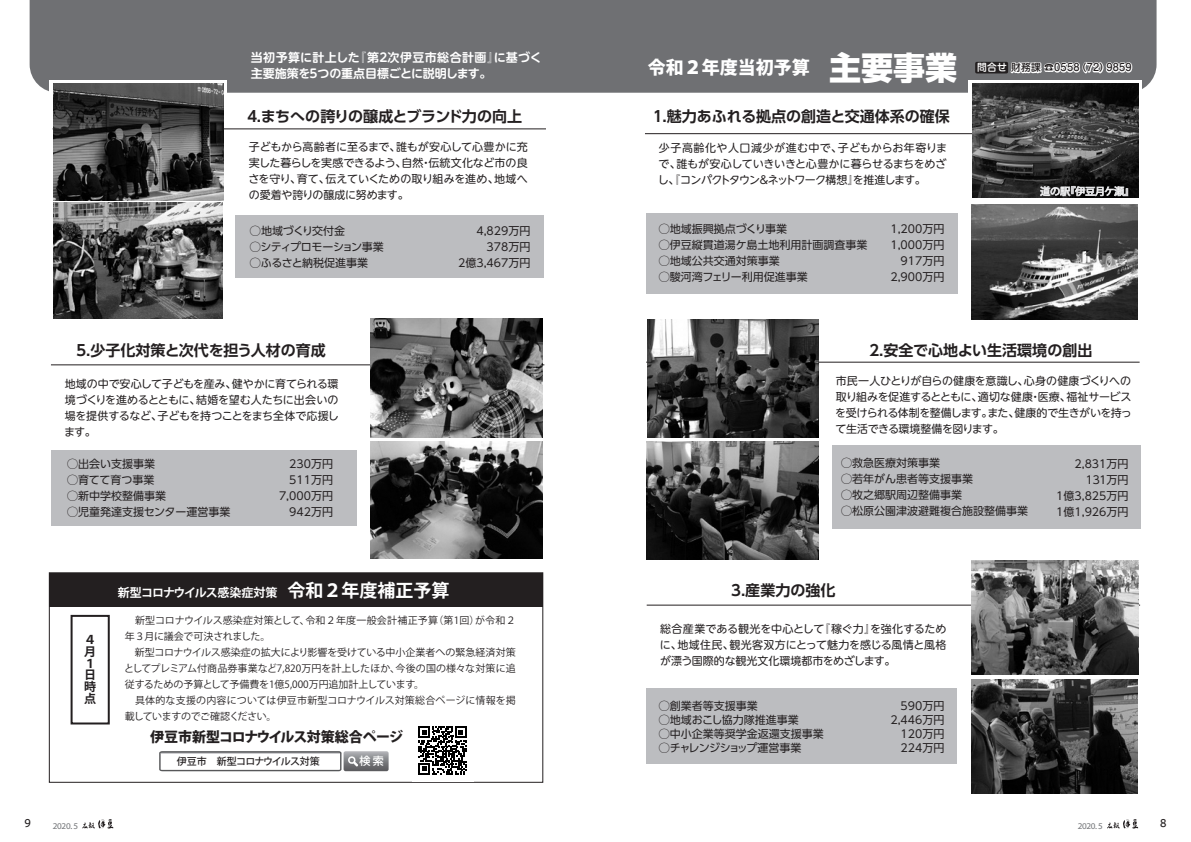
<style>
.page{position:relative;width:1191px;height:842px;background:#fff}
.page>*{position:absolute;margin:0;border:0;box-sizing:border-box;transform-origin:0 0}
.t1{font:800 32px "UD Shin Go Pro";color:#fff}
.t2{font:700 18px "Koz Go Pro";color:#fff}
.t3{font:800 18px "Koz Go Pro";color:#fff}
.t4{font:700 15px "UD Shin Go Pro De";color:#231f20}
.t5{font:700 15px "UD Shin Go Pro De";letter-spacing:-.02em;color:#231f20}
.t6{font:800 14px "Koz Go Pro";letter-spacing:-.04em;color:#231f20}
.t7{font:700 12px "UD Shin M Go Pro De";letter-spacing:-.025em;color:#fff}
.t8{font:700 12px "Koz Go Pro";letter-spacing:-.06em;color:#fff}
.t9{font:700 12px "UD Shin M Go Pro De";letter-spacing:.035em;color:#fff}
.t10{font:700 12px "UD Shin M Go Pro De";color:#fff}
.t11{font:700 12px "UD Shin M Go Pro De";letter-spacing:.02em;color:#fff}
.t12{font:700 12px/12px "Koz Go Pro";color:#231f20}
.t13{font:12px "Myriad Web Pro";color:#231f20}
.t14{font:11px/16px "UD Shin Go Pro";color:#231f20}
.t15{font:11px/16px "UD Shin M Go Pro";letter-spacing:-.02em;color:#231f20}
.t16{font:11px/16px "UD Shin M Go Pro";letter-spacing:.005em;color:#231f20}
.t17{font:11px/16px "UD Shin Go Pro";letter-spacing:-.035em;color:#231f20}
.t18{font:11px/16px "UD Shin M Go Pro";letter-spacing:-.05em;color:#231f20}
.t19{font:11px/16px "UD Shin M Go Pro";letter-spacing:-.04em;color:#231f20}
.t20{font:11px "UD Shin M Go Pro";letter-spacing:-.055em;color:#231f20}
.t21{font:11px "UD Shin M Go Pro";letter-spacing:-.06em;color:#231f20}
.t22{font:11px "UD Shin M Go Pro";letter-spacing:-.085em;color:#231f20}
.t23{font:11px "UD Shin M Go Pro";color:#231f20}
.t24{font:11px "UD Shin M Go Pro";letter-spacing:.01em;color:#231f20}
.t25{font:11px "UD Shin M Go Pro";letter-spacing:-.075em;color:#231f20}
.t26{font:11px "UD Shin M Go Pro";letter-spacing:.015em;color:#231f20}
.t27{font:500 11px "Shin Go Pro";color:#fff}
.t28{font:10px/16px "Koz Go Pro";color:#231f20}
.t29{font:10px "Koz Go Pro";letter-spacing:-.02em;color:#231f20}
.t30{font:500 10px "Shin M Go Pro";letter-spacing:.025em;color:#231f20}
.t31{font:10px "Koz Go Pro";letter-spacing:-.03em;color:#231f20}
.t32{font:500 10px "Koz Go Pro";letter-spacing:-.065em;color:#231f20}
.t33{font:10px "Koz Go Pro";letter-spacing:.025em;color:#231f20}
.t34{font:10px "Koz Go Pro";letter-spacing:-.015em;color:#fff}
.t35{font:300 10px "Shin M Go Pro";color:#231f20;scale:3.47 1}
.t36{font:8.9px "Myriad Web Pro";letter-spacing:-.04em;color:#76787b}
.s1{color:#fff}
</style>
<div class="page">
<div style="left:49px;top:573px;width:494px;height:33px;background:#231f20"></div>
<div style="left:30px;top:0;width:1126px;height:93px;background:#6f7073"></div>
<div style="left:646px;top:213px;width:312px;height:81px;background:#bcbdc0"></div>
<div style="left:832px;top:445px;width:308px;height:84px;background:#bcbdc0"></div>
<div style="left:646px;top:688px;width:310px;height:75px;background:#bcbdc0"></div>
<div style="left:235px;top:215px;width:308px;height:63px;background:#bcbdc0"></div>
<div style="left:51px;top:450px;width:306px;height:75px;background:#bcbdc0"></div>
<svg style="left:49px;top:81px;width:177px;height:23px"></svg>
<hr style="left:645px;top:133px;width:493px;height:1px;background:#231f20">
<hr style="left:646px;top:362px;width:493px;height:1px;background:#231f20">
<hr style="left:53px;top:129px;width:493px;height:1px;background:#231f20">
<hr style="left:51px;top:365px;width:493px;height:1px;background:#231f20">
<svg style="left:1009px;top:58px;width:124px;height:23px"></svg>
<div style="left:975px;top:62px;width:33px;height:11px;border:3px solid #231f20"></div>
<svg style="left:159px;top:751px;width:229px;height:20px"></svg>
<div style="left:49px;top:572px;width:494px;height:210px;border:1px solid #231f20"></div>
<div style="left:71px;top:615px;width:39px;height:109px;border:2px solid #231f20"></div>
<div style="left:412px;top:720px;width:61px;height:61px;background:#fff"></div>
<svg style="left:418px;top:727px;width:48px;height:47px"></svg>
<svg style="left:968px;top:81px;width:174px;height:23px"></svg>
<hr style="left:646px;top:605px;width:494px;height:1px;background:#231f20">
<img style="left:371px;top:441px;width:171px;height:118px">
<img style="left:370px;top:319px;width:173px;height:118px">
<img style="left:54px;top:203px;width:169px;height:116px">
<img style="left:971px;top:679px;width:167px;height:114px">
<img style="left:53px;top:84px;width:170px;height:116px">
<img style="left:971px;top:560px;width:167px;height:115px">
<img style="left:647px;top:441px;width:171px;height:118px">
<img style="left:647px;top:320px;width:171px;height:118px">
<img style="left:971px;top:205px;width:166px;height:114px">
<img style="left:972px;top:84px;width:166px;height:114px">
<svg style="left:1039px;top:186px;width:89px;height:12px"></svg>
<svg style="left:1107px;top:819px;width:32px;height:10px"></svg>
<svg style="left:82px;top:819px;width:32px;height:10px"></svg>
<p class="t11" style="left:251px;top:48px;width:110px">当初予算に計上した</p>
<h1 class="t1" style="left:829px;top:41px;width:129px">主要事業</h1>
<p class="t10" style="left:494px;top:48px;width:49px">に基づく</p>
<p class="t9" style="left:354px;top:48px;width:147px">『第２次伊豆市総合計画』</p>
<h2 class="t3" style="left:647px;top:56px;width:163px">令和２年度当初予算</h2>
<p class="t7" style="left:317px;top:64px;width:175px">つの重点目標ごとに説明します。</p>
<p class="t10" style="left:251px;top:64px;width:61px">主要施策を</p>
<p class="t10" style="left:308px;top:64px;width:13px">５</p>
<h3 class="t5" style="left:245px;top:105px;width:279px">４.まちへの誇りの醸成とブランド力の向上</h3>
<h3 class="t4" style="left:650px;top:105px;width:301px">１.魅力あふれる拠点の創造と交通体系の確保</h3>
<p class="t23" style="left:396px;top:138px;width:133px">誰もが安心して心豊かに充</p>
<p class="t15" style="left:249px;top:138px;width:153px">子どもから高齢者に至るまで、</p>
<p class="t24" style="left:401px;top:154px;width:128px">自然伝統文化など市の良</p>
<p class="t20" style="left:249px;top:154px;width:159px">実した暮らしを実感できるよう、</p>
<p class="t15" style="left:420px;top:154px;width:12px">・</p>
<p class="t16" style="left:676px;top:139px;width:271px;text-indent:-17px">少子高齢化や人口減少が進む中で、<br>誰もが安心していきいきと心豊かに暮らせるまちをめざ</p>
<p class="t15" style="left:838px;top:139px;width:111px">子どもからお年寄りま</p>
<p class="t15" style="left:658px;top:155px;width:24px">で、</p>
<p class="t15" style="left:297px;top:170px;width:35px">育て、</p>
<p class="t15" style="left:494px;top:170px;width:35px">地域へ</p>
<p class="t15" style="left:248px;top:170px;width:162px">さを守り、<br>の愛着や誇りの醸成に努めます。</p>
<p class="t17" style="left:250px;top:222px;width:135px">◯地域づくり交付金<br>◯シティプロモーション事業◯ふるさと納税促進事業</p>
<p class="t15" style="left:325px;top:170px;width:175px">伝えていくための取り組みを進め、</p>
<p class="t14" style="left:458px;top:222px;width:74px;text-align:right">4,829万円<br>378万円<br>2億3,467万円</p>
<p class="t22" style="left:658px;top:171px;width:113px">し、『コンパクトタウン＆</p>
<p class="t14" style="left:659px;top:220px;width:210px">◯地域振興拠点づくり事業<br>◯伊豆縦貫道湯ケ島土地利用計画調査事業◯地域公共交通対策事業<br>◯駿河湾フェリー利用促進事業</p>
<p class="t15" style="left:853px;top:171px;width:74px">を推進します。</p>
<p class="t25" style="left:768px;top:171px;width:93px">ネットワーク構想』</p>
<p class="t14" style="left:890px;top:220px;width:55px;text-align:right">1,200万円<br>1,000万円<br>917万円<br>2,900万円</p>
<p class="t30" style="left:977px;top:60px;width:104px"><span class="s1">問合せ</span>財務課 ☎0558</p>
<p class="t30" style="left:1077px;top:60px;width:34px">)72(</p>
<p class="t30" style="left:1106px;top:60px;width:27px">9859</p>
<p class="t35" style="left:974px;top:60px;width:11px">■</p>
<p class="t34" style="left:1065px;top:185px;width:70px">『伊豆月ケ瀬『</p>
<p class="t34" style="left:1040px;top:185px;width:31px">道の駅</p>
<h3 class="t4" style="left:74px;top:339px;width:253px">５.少子化対策と次代を担う人材の育成</h3>
<h3 class="t4" style="left:866px;top:339px;width:227px">２.安全で心地よい生活環境の創出</h3>
<p class="t15" style="left:196px;top:375px;width:144px;text-indent:-131px">地域の中で安心して子どもを産み、<br>結婚を望む人たちに出会いの</p>
<p class="t15" style="left:232px;top:375px;width:108px">健やかに育てられる環</p>
<p class="t19" style="left:158px;top:392px;width:183px;text-indent:-93px">境づくりを進めるとともに、<br>子どもを持つことをまち全体で応援し</p>
<p class="t15" style="left:64px;top:408px;width:100px">場を提供するなど、ます。</p>
<p class="t14" style="left:67px;top:456px;width:165px">◯出会い支援事業<br>◯育てて育つ事業<br>◯新中学校整備事業<br>◯児童発達支援センター運営事業</p>
<p class="t14" style="left:268px;top:456px;width:66px;text-align:right">230万円<br>511万円　7,000万円<br>942万円</p>
<p class="t15" style="left:835px;top:372px;width:194px">市民一人ひとりが自らの健康を意識し、</p>
<p class="t16" style="left:1024px;top:372px;width:109px">心身の健康づくりへの</p>
<p class="t15" style="left:1066px;top:388px;width:66px">福祉サービス</p>
<p class="t26" style="left:978px;top:387px;width:95px">適切な健康医療、</p>
<p class="t21" style="left:835px;top:387px;width:148px">取り組みを促進するとともに、</p>
<p class="t15" style="left:1029px;top:388px;width:12px">・</p>
<p class="t15" style="left:1014px;top:404px;width:119px">健康的で生きがいを持っ</p>
<p class="t18" style="left:835px;top:404px;width:170px">を受けられる体制を整備します。て生活できる環境整備を図ります。</p>
<p class="t14" style="left:841px;top:454px;width:188px">◯救急医療対策事業<br>◯若年がん患者等支援事業<br>◯牧之郷駅周辺整備事業<br>◯松原公園津波避難複合施設整備事業</p>
<p class="t15" style="left:987px;top:404px;width:33px">また、</p>
<p class="t14" style="left:1074px;top:455px;width:55px;text-align:right">2,831万円万円</p>
<p class="t14" style="left:1056px;top:471px;width:74px;text-indent:28px">１３１<br>1億3,825万円<br>1億1,926万円</p>
<p class="t13" style="left:24px;top:817px;width:8px">9</p>
<p class="t12" style="left:84px;top:634px;width:11px">４</p>
<p class="t12" style="left:84px;top:646px;width:12px">月</p>
<p class="t12" style="left:84px;top:658px;width:9px">１</p>
<p class="t12" style="left:84px;top:670px;width:13px">日時点</p>
<p class="t8" style="left:118px;top:585px;width:161px">新型コロナウイルス感染症対策</p>
<h2 class="t2" style="left:287px;top:579px;width:163px">令和２年度補正予算</h2>
<p class="t28" style="left:475px;top:613px;width:42px">が令和２</p>
<p class="t29" style="left:125px;top:614px;width:187px">　新型コロナウイルス感染症対策として、</p>
<p class="t31" style="left:125px;top:630px;width:147px">年３月に議会で可決されました。</p>
<p class="t28" style="left:125px;top:645px;width:392px">　新型コロナウイルス感染症の拡大により影響を受けている中小企業者への緊急経済対策</p>
<p class="t28" style="left:395px;top:661px;width:122px">今後の国の様々な対策に追</p>
<p class="t33" style="left:305px;top:614px;width:134px">令和２年度一般会計補正予算</p>
<p class="t28" style="left:433px;top:613px;width:48px">（第回1 ）</p>
<p class="t28" style="left:124px;top:661px;width:393px">としてプレミアム付商品券事業など7,820万円を計上したほか、<br>従するための予算として予備費を億1 5,000万円追加計上しています。<br>　具体的な支援の内容については伊豆市新型コロナウイルス対策総合ページに情報を掲載していますのでご確認ください。</p>
<p class="t6" style="left:150px;top:727px;width:254px">伊豆市新型コロナウイルス対策総合ページ</p>
<p class="t27" style="left:359px;top:752px;width:26px">検索</p>
<p class="t32" style="left:177px;top:755px;width:144px">伊豆市　新型コロナウイルス対策</p>
<p class="t36" style="left:53px;top:821px;width:27px">2020. 5</p>
<h3 class="t4" style="left:731px;top:578px;width:106px">3.産業力の強化</h3>
<p class="t15" style="left:729px;top:621px;width:218px;text-indent:-69px">総合産業である観光を中心として<br>観光客双方にとって魅力を感じる風情と風格</p>
<p class="t15" style="left:819px;top:621px;width:58px">『稼ぐ力』</p>
<p class="t15" style="left:870px;top:621px;width:78px">を強化するため</p>
<p class="t15" style="left:677px;top:637px;width:58px">地域住民、</p>
<p class="t15" style="left:660px;top:637px;width:237px">に、<br>が漂う国際的な観光文化環境都市をめざします。</p>
<p class="t14" style="left:659px;top:698px;width:166px;line-height:14px">◯創業者等支援事業<br>◯地域おこし協力隊推進事業<br>◯中小企業等奨学金返還支援事業◯チャレンジショップ運営事業</p>
<p class="t14" style="left:890px;top:698px;width:55px;line-height:14px;text-align:right">590万円<br>2,446万円<br>120万円<br>224万円</p>
<p class="t36" style="left:1077px;top:821px;width:27px">2020. 5</p>
<p class="t13" style="left:1160px;top:817px;width:8px">8</p>
</div>
